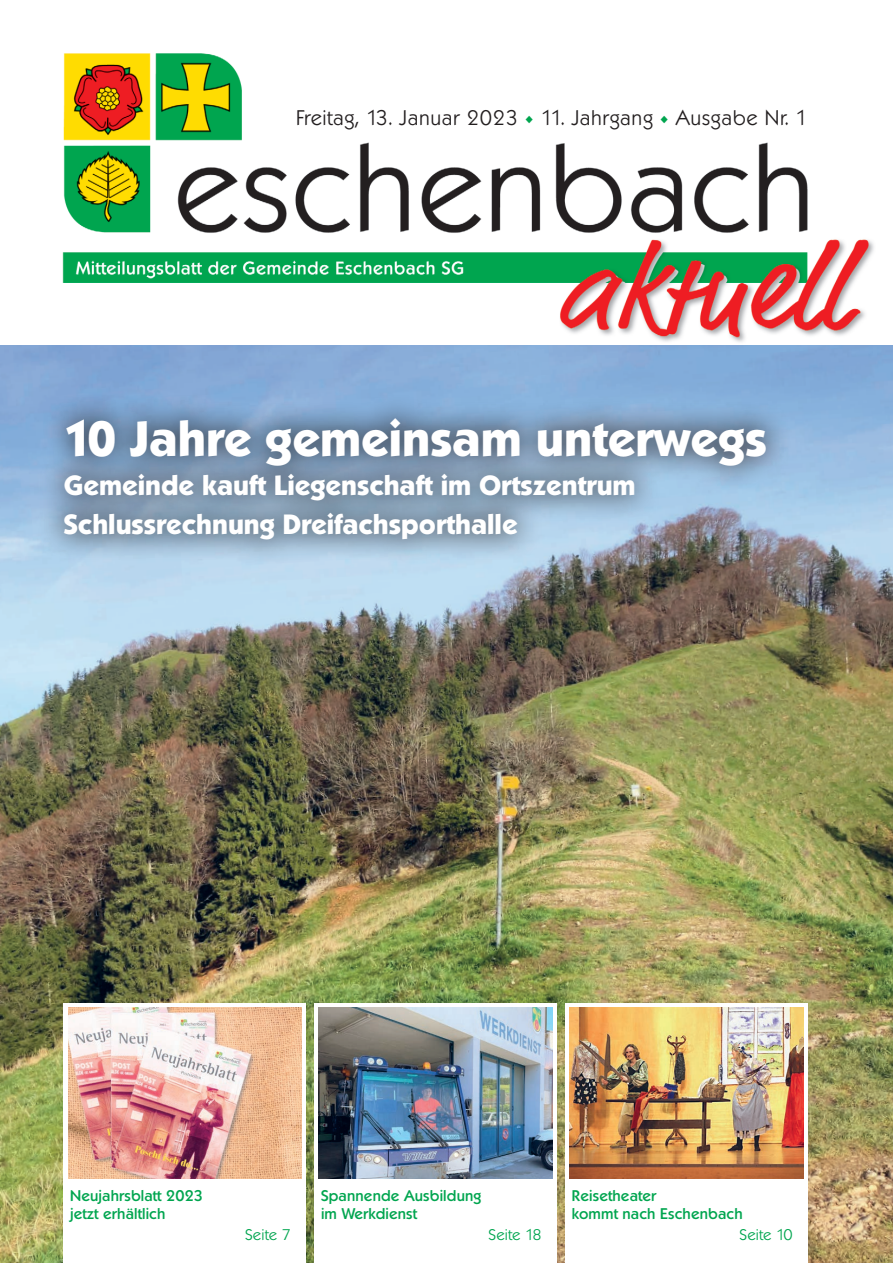
<style>
.page{position:relative;width:893px;height:1263px;background:#fff}
.page>*{position:absolute;margin:0;border:0;box-sizing:border-box;transform-origin:0 0}
.t1{font:700 48px "Koblenz TS";color:#fff}
.t2{font:700 27px/39px "Koblenz TS";color:#fff}
.t3{font:300 20.55px "Koblenz TS";letter-spacing:.03em;color:#231f20}
.t4{font:500 15px/18px "Koblenz TS";letter-spacing:.01em;color:#00a54f}
.t5{font:300 15px "Koblenz TS";letter-spacing:.01em;color:#00a54f}
.s1{font-weight:700;font-size:32.1px;color:#00a54f}
</style>
<div class="page">
<img style="left:0;top:345px;width:893px;height:918px">
<img style="left:62px;top:54px;width:812px;height:288px">
<div style="left:315px;top:1003px;width:242px;height:260px;background:#fff"></div>
<div style="left:566px;top:1003px;width:242px;height:260px;background:#fff"></div>
<img style="left:319px;top:1008px;width:234px;height:171px">
<div style="left:38px;top:392px;width:754px;height:174px;background:#231f20;opacity:.6"></div>
<img style="left:570px;top:1007px;width:234px;height:171px">
<div style="left:64px;top:1003px;width:242px;height:260px;background:#fff"></div>
<img style="left:68px;top:1008px;width:234px;height:171px">
<h3 class="t3" style="left:296px;top:106px;width:513px">Freitag, 13. Januar 2023 <span class="s1">•</span> 11. Jahrgang <span class="s1">•</span> Ausgabe Nr. 1</h3>
<h1 class="t1" style="left:64px;top:409px;width:705px">10 Jahre gemeinsam unterwegs</h1>
<h2 class="t2" style="left:64px;top:465px;width:573px">Gemeinde kauft Liegenschaft im Ortszentrum<br>Schlussrechnung Dreifachsporthalle</h2>
<p class="t4" style="left:70px;top:1187px;width:134px">Neujahrsblatt 2023 jetzt erhältlich</p>
<p class="t5" style="left:245px;top:1226px;width:47px">Seite 7</p>
<p class="t4" style="left:321px;top:1187px;width:162px">Spannende Ausbildung im Werkdienst</p>
<p class="t5" style="left:488px;top:1226px;width:55px">Seite 18</p>
<p class="t4" style="left:572px;top:1187px;width:172px">Reisetheater<br>kommt nach Eschenbach</p>
<p class="t5" style="left:740px;top:1226px;width:55px">Seite 10</p>
</div>
